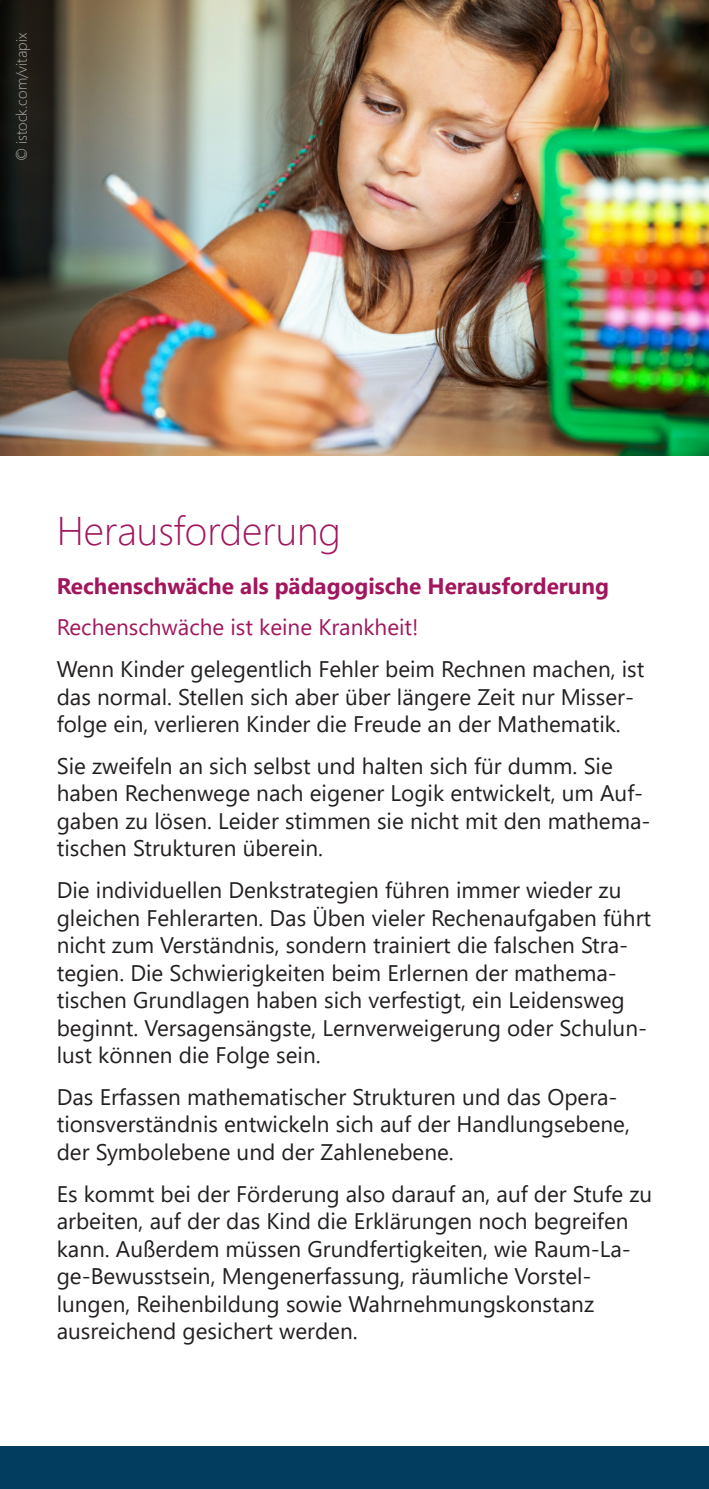
<style>
.page{position:relative;width:709px;height:1489px;background:#fff}
.page>*{position:absolute;margin:0;border:0;box-sizing:border-box;transform-origin:0 0}
.t1{font:300 40px "Segoe UI";color:#a1165d}
.FT{font:22.5px/27.5px "Segoe UI";color:#231f20}
.FT-2{font:700 22.5px "Segoe UI";color:#a1165d}
.FT-3{font:22.5px "Segoe UI";color:#a1165d}
.t2{font:300 15px "Segoe UI";color:#fff}
</style>
<div class="page">
<div style="left:0;top:1446px;width:709px;height:42px;background:#023c5f"></div>
<img style="left:0;top:0;width:709px;height:455px">
<p class="t2" style="left:7px;top:161px;width:130px;rotate:-90deg">© istock.com/vitapix</p>
<h1 class="t1" style="left:57px;top:493px;width:286px">Herausforderung</h1>
<p class="FT-2" style="left:57px;top:564px;width:554px">Rechenschwäche als pädagogische Herausforderung</p>
<p class="FT-3" style="left:57px;top:606px;width:363px">Rechenschwäche ist keine Krankheit!</p>
<p class="FT" style="left:57px;top:653px;width:589px">Wenn Kinder gelegentlich Fehler beim Rechnen machen, ist das normal. Stellen sich aber über längere Zeit nur Misser&shy;folge ein, verlieren Kinder die Freude an der Mathematik.</p>
<p class="FT" style="left:57px;top:750px;width:595px">Sie zweifeln an sich selbst und halten sich für dumm. Sie haben Rechenwege nach eigener Logik entwickelt, um Auf&shy;gaben zu lösen. Leider stimmen sie nicht mit den mathema&shy;tischen Strukturen überein.</p>
<p class="FT" style="left:57px;top:874px;width:596px">Die individuellen Denkstrategien führen immer wieder zu gleichen Fehlerarten. Das Üben vieler Rechenaufgaben führt nicht zum Verständnis, sondern trainiert die falschen Stra&shy;tegien. Die Schwierigkeiten beim Erlernen der mathema&shy;tischen Grundlagen haben sich verfestigt, ein Leidensweg beginnt. Versagensängste, Lernverweigerung oder Schulun&shy;lust können die Folge sein.</p>
<p class="FT" style="left:57px;top:1081px;width:574px">Das Erfassen mathematischer Strukturen und das Opera&shy;tionsverständnis entwickeln sich auf der Handlungsebene, der Symbolebene und der Zahlenebene.</p>
<p class="FT" style="left:57px;top:1177px;width:597px">Es kommt bei der Förderung also darauf an, auf der Stufe zu arbeiten, auf der das Kind die Erklärungen noch begreifen kann. Außerdem müssen Grundfertigkeiten, wie Raum-La&shy;ge-Bewusstsein, Mengenerfassung, räumliche Vorstel&shy;lungen, Reihenbildung sowie Wahrnehmungskonstanz ausreichend gesichert werden.</p>
</div>
